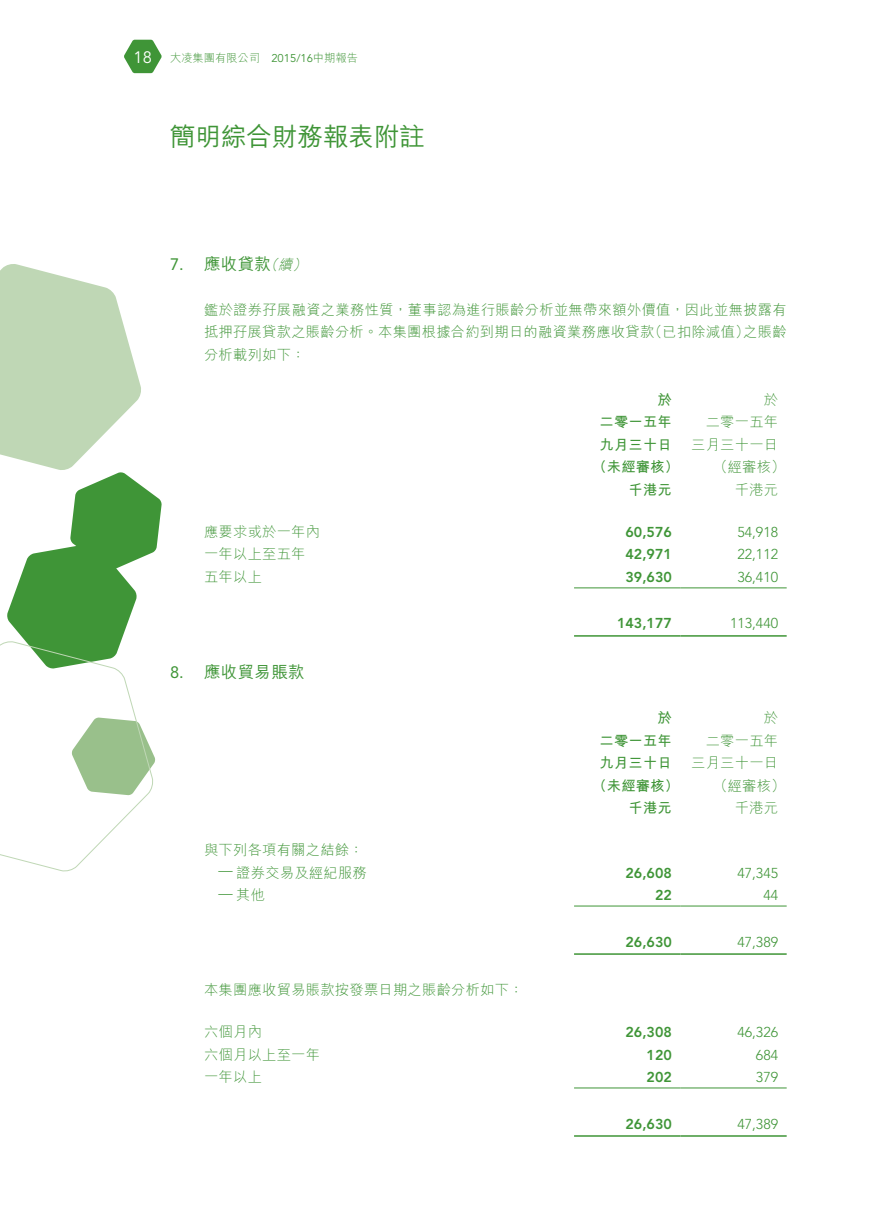
<style>
.page{position:relative;width:893px;height:1212px;background:#fff}
.page>*{position:absolute;margin:0;border:0;box-sizing:border-box;transform-origin:0 0}
.t1{font:500 25.5px "M Hei HK";color:#3f9537}
._01_H1{font:500 16.5px "M Hei HK";letter-spacing:.02em;color:#3f9537}
._50_Table_txt{font:300 14.25px "M Hei HK";letter-spacing:.02em;color:#3f9537}
._00_txt{font:300 14.25px/22.5px "M Hei HK";letter-spacing:.02em;color:#3f9537;text-align:justify}
._50_Table_txt-2{font:800 14.25px "Avenir LT Std";color:#3f9537}
._50_Table_txt-3{font:300 14.25px "Avenir LT Std";color:#3f9537}
._50_Table_txt-4{font:700 14.25px "M Hei HK";letter-spacing:.02em;color:#3f9537}
.t2{font:300 11.25px "M Hei HK";color:#3f9537}
.s1{font-family:"Avenir LT Std";font-weight:400;font-size:16.5px;color:#fff}
.s2{font-family:"Avenir LT Std";font-weight:400}
.s3{font-weight:300;font-style:italic;font-size:14.25px}
</style>
<div class="page">
<svg style="left:124px;top:40px;width:38px;height:33px"></svg>
<svg style="left:0;top:264px;width:162px;height:608px"></svg>
<hr style="left:574px;top:587px;width:106px;height:1px;background:#3f9537">
<hr style="left:680px;top:587px;width:107px;height:1px;background:#3f9537">
<hr style="left:574px;top:635px;width:106px;height:2px;background:#3f9537">
<hr style="left:680px;top:635px;width:107px;height:2px;background:#3f9537">
<hr style="left:574px;top:906px;width:106px;height:1px;background:#3f9537">
<hr style="left:680px;top:906px;width:107px;height:1px;background:#3f9537">
<hr style="left:574px;top:953px;width:106px;height:2px;background:#3f9537">
<hr style="left:680px;top:953px;width:107px;height:2px;background:#3f9537">
<hr style="left:574px;top:1087px;width:106px;height:1px;background:#3f9537">
<hr style="left:680px;top:1087px;width:107px;height:1px;background:#3f9537">
<hr style="left:574px;top:1135px;width:106px;height:2px;background:#3f9537">
<hr style="left:680px;top:1135px;width:107px;height:2px;background:#3f9537">
<p class="t2" style="left:134px;top:52px;width:226px"><span class="s1">18</span> 大凌集團有限公司 <span class="s2">2015/16</span>中期報告</p>
<h1 class="t1" style="left:170px;top:118px;width:256px">簡明綜合財務報表附註</h1>
<p class="_01_H1" style="left:170px;top:252px;width:141px"><span class="s2">7.</span> 應收貸款<span class="s3">（續）</span></p>
<p class="_00_txt" style="left:204px;top:298px;width:584px">鑑於證券孖展融資之業務性質，董事認為進行賬齡分析並無帶來額外價值，因此並無披露有抵押孖展貸款之賬齡分析。本集團根據合約到期日的融資業務應收貸款（已扣除減值）之賬齡分析載列如下：</p>
<p class="_50_Table_txt-4" style="left:658px;top:389px;width:16px">於</p>
<p class="_50_Table_txt-4" style="left:599px;top:412px;width:74px">二零一五年</p>
<p class="_50_Table_txt-4" style="left:599px;top:434px;width:74px">九月三十日</p>
<p class="_50_Table_txt" style="left:764px;top:392px;width:16px">於</p>
<p class="_50_Table_txt" style="left:706px;top:415px;width:74px">二零一五年</p>
<p class="_50_Table_txt" style="left:691px;top:437px;width:88px">三月三十一日</p>
<p class="_50_Table_txt-4" style="left:593px;top:457px;width:88px">（未經審核）</p>
<p class="_50_Table_txt" style="left:713px;top:460px;width:73px">（經審核）</p>
<p class="_50_Table_txt-4" style="left:628px;top:479px;width:45px">千港元</p>
<p class="_50_Table_txt" style="left:735px;top:482px;width:45px">千港元</p>
<p class="_50_Table_txt" style="left:204px;top:524px;width:117px">應要求或於一年內</p>
<p class="_50_Table_txt-2" style="left:625px;top:523px;width:48px">60,576</p>
<p class="_50_Table_txt-3" style="left:737px;top:524px;width:42px">54,918</p>
<p class="_50_Table_txt" style="left:204px;top:547px;width:103px">一年以上至五年</p>
<p class="_50_Table_txt-2" style="left:625px;top:546px;width:48px">42,971</p>
<p class="_50_Table_txt-3" style="left:737px;top:546px;width:42px">22,112</p>
<p class="_50_Table_txt" style="left:204px;top:569px;width:59px">五年以上</p>
<p class="_50_Table_txt-2" style="left:625px;top:568px;width:48px">39,630</p>
<p class="_50_Table_txt-3" style="left:737px;top:569px;width:42px">36,410</p>
<p class="_50_Table_txt-2" style="left:617px;top:615px;width:56px">143,177</p>
<p class="_50_Table_txt-3" style="left:730px;top:615px;width:50px">113,440</p>
<p class="_01_H1" style="left:170px;top:660px;width:136px"><span class="s2">8.</span> 應收貿易賬款</p>
<p class="_50_Table_txt-4" style="left:658px;top:707px;width:16px">於</p>
<p class="_50_Table_txt-4" style="left:599px;top:730px;width:74px">二零一五年</p>
<p class="_50_Table_txt-4" style="left:599px;top:752px;width:74px">九月三十日</p>
<p class="_50_Table_txt" style="left:764px;top:710px;width:16px">於</p>
<p class="_50_Table_txt" style="left:706px;top:733px;width:74px">二零一五年</p>
<p class="_50_Table_txt" style="left:691px;top:755px;width:88px">三月三十一日</p>
<p class="_50_Table_txt-4" style="left:593px;top:775px;width:88px">（未經審核）</p>
<p class="_50_Table_txt" style="left:713px;top:778px;width:73px">（經審核）</p>
<p class="_50_Table_txt-4" style="left:628px;top:797px;width:45px">千港元</p>
<p class="_50_Table_txt" style="left:735px;top:800px;width:45px">千港元</p>
<p class="_50_Table_txt" style="left:204px;top:842px;width:161px">與下列各項有關之結餘：</p>
<p class="_50_Table_txt" style="left:218px;top:865px;width:150px"><sup>—</sup> 證券交易及經紀服務</p>
<p class="_50_Table_txt-2" style="left:625px;top:864px;width:48px">26,608</p>
<p class="_50_Table_txt-3" style="left:737px;top:864px;width:42px">47,345</p>
<p class="_50_Table_txt" style="left:218px;top:887px;width:48px"><sup>—</sup> 其他</p>
<p class="_50_Table_txt-2" style="left:655px;top:887px;width:18px">22</p>
<p class="_50_Table_txt-3" style="left:763px;top:887px;width:16px">44</p>
<p class="_50_Table_txt-2" style="left:625px;top:933px;width:48px">26,630</p>
<p class="_50_Table_txt-3" style="left:737px;top:933px;width:42px">47,389</p>
<p class="_50_Table_txt" style="left:204px;top:982px;width:321px">本集團應收貿易賬款按發票日期之賬齡分析如下：</p>
<p class="_50_Table_txt" style="left:204px;top:1024px;width:59px">六個月內</p>
<p class="_50_Table_txt-2" style="left:625px;top:1023px;width:48px">26,308</p>
<p class="_50_Table_txt-3" style="left:737px;top:1024px;width:42px">46,326</p>
<p class="_50_Table_txt" style="left:204px;top:1047px;width:117px">六個月以上至一年</p>
<p class="_50_Table_txt-2" style="left:647px;top:1046px;width:27px">120</p>
<p class="_50_Table_txt-3" style="left:756px;top:1046px;width:24px">684</p>
<p class="_50_Table_txt" style="left:204px;top:1069px;width:59px">一年以上</p>
<p class="_50_Table_txt-2" style="left:647px;top:1068px;width:27px">202</p>
<p class="_50_Table_txt-3" style="left:756px;top:1069px;width:24px">379</p>
<p class="_50_Table_txt-2" style="left:625px;top:1115px;width:48px">26,630</p>
<p class="_50_Table_txt-3" style="left:737px;top:1115px;width:42px">47,389</p>
</div>
